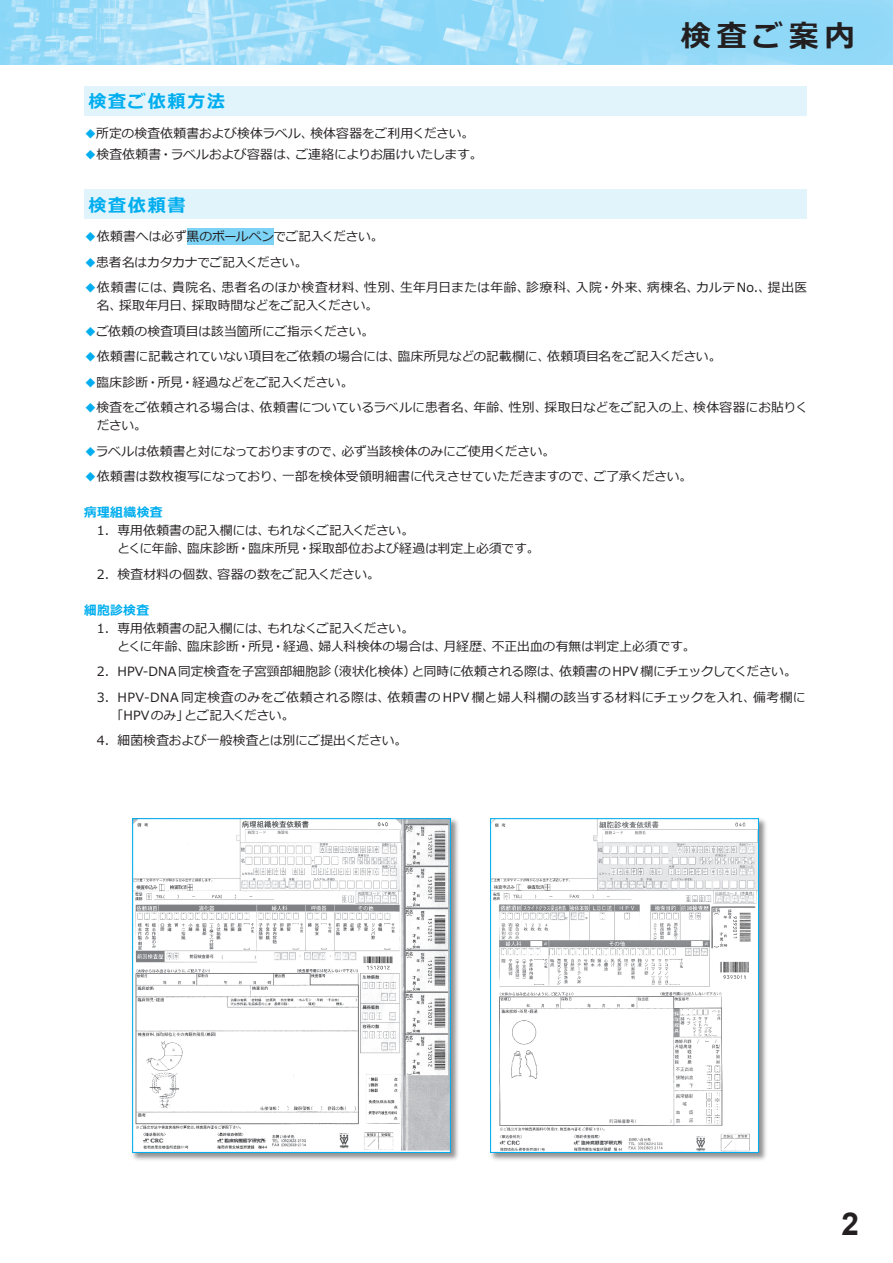
<style>
.page{position:relative;width:893px;height:1263px;background:#fff}
.page>*{position:absolute;margin:0;border:0;box-sizing:border-box;transform-origin:0 0}
.t1{font:700 31.5px "Arial";color:#231f20}
.t2{font:700 30px "Meiryo";letter-spacing:.2em;color:#231f20}
.t3{font:700 18px "Meiryo";letter-spacing:.1em;color:#00aeef}
.t4{font:12.75px/18px "Meiryo";color:#231f20}
.t5{font:12.75px/18px "Meiryo";letter-spacing:.03em;color:#231f20}
.t6{font:700 12.75px "Meiryo";letter-spacing:.025em;color:#00aeef}
.s1{color:#00aeef}
</style>
<div class="page">
<img style="left:0;top:0;width:893px;height:65px">
<div style="left:84px;top:86px;width:723px;height:30px;background:#e1f4fc"></div>
<div style="left:84px;top:190px;width:723px;height:29px;background:#e1f4fc"></div>
<div style="left:187px;top:228px;width:87px;height:17px;background:#7cd3f6"></div>
<img style="left:491px;top:818px;width:275px;height:342px">
<img style="left:492px;top:820px;width:265px;height:331px">
<div style="left:490px;top:818px;width:269px;height:335px;border:1px solid #00aeef"></div>
<img style="left:132px;top:819px;width:326px;height:341px">
<img style="left:134px;top:820px;width:315px;height:331px">
<div style="left:132px;top:818px;width:319px;height:335px;border:1px solid #00aeef"></div>
<h3 class="t3" style="left:88px;top:89px;width:138px">検査ご依頼方法</h3>
<p class="t4" style="left:84px;top:125px;width:392px"><span class="s1">◆</span>所定の検査依頼書および検体ラベル、検体容器をご利用ください。</p>
<p class="t4" style="left:84px;top:146px;width:400px"><span class="s1">◆</span>検査依頼書・ラベルおよび容器は、ご連絡によりお届けいたします。</p>
<h3 class="t3" style="left:88px;top:192px;width:99px">検査依頼書</h3>
<h2 class="t2" style="left:681px;top:15px;width:175px">検査ご案内</h2>
<p class="t4" style="left:84px;top:228px;width:301px"><span class="s1">◆</span>依頼書へは必ず黒のボールペンでご記入ください。</p>
<p class="t4" style="left:84px;top:254px;width:225px"><span class="s1">◆</span>患者名はカタカナでご記入ください。</p>
<p class="t5" style="left:97px;top:279px;width:712px;text-indent:-13px"><span class="s1">◆</span>依頼書には、貴院名、患者名のほか検査材料、性別、生年月日または年齢、診療科、入院・外来、病棟名、カルテNo.、提出医名、採取年月日、採取時間などをご記入ください。</p>
<p class="t4" style="left:84px;top:323px;width:292px"><span class="s1">◆</span>ご依頼の検査項目は該当箇所にご指示ください。</p>
<p class="t4" style="left:84px;top:348px;width:639px"><span class="s1">◆</span>依頼書に記載されていない項目をご依頼の場合には、臨床所見などの記載欄に、依頼項目名をご記入ください。</p>
<p class="t4" style="left:84px;top:374px;width:271px"><span class="s1">◆</span>臨床診断・所見・経過などをご記入ください。</p>
<p class="t4" style="left:97px;top:399px;width:712px;text-indent:-13px"><span class="s1">◆</span>検査をご依頼される場合は、依頼書についているラベルに患者名、年齢、性別、採取日などをご記入の上、検体容器にお貼りください。</p>
<p class="t4" style="left:84px;top:443px;width:473px"><span class="s1">◆</span>ラベルは依頼書と対になっておりますので、必ず当該検体のみにご使用ください。</p>
<p class="t4" style="left:84px;top:468px;width:610px"><span class="s1">◆</span>依頼書は数枚複写になっており、一部を検体受領明細書に代えさせていただきますので、ご了承ください。</p>
<p class="t6" style="left:84px;top:504px;width:80px">病理組織検査</p>
<p class="t4" style="left:117px;top:522px;width:424px;text-indent:-20px">1．専用依頼書の記入欄には、もれなくご記入ください。<br>とくに年齢、臨床診断・臨床所見・採取部位および経過は判定上必須です。</p>
<p class="t4" style="left:97px;top:566px;width:285px">2．検査材料の個数、容器の数をご記入ください。</p>
<p class="t6" style="left:84px;top:601px;width:67px">細胞診検査</p>
<p class="t4" style="left:117px;top:620px;width:580px;text-indent:-20px">1．専用依頼書の記入欄には、もれなくご記入ください。<br>とくに年齢、臨床診断・所見・経過、婦人科検体の場合は、月経歴、不正出血の有無は判定上必須です。</p>
<p class="t4" style="left:97px;top:659px;width:710px;line-height:25.5px">2．HPV-DNA同定検査を子宮頸部細胞診（液状化検体）と同時に依頼される際は、依頼書の HPV欄にチェックしてください。<br>3．HPV-DNA 同定検査のみをご依頼される際は、依頼書の HPV 欄と婦人科欄の該当する材料にチェックを入れ、備考欄に</p>
<p class="t4" style="left:97px;top:703px;width:312px;line-height:25.5px;text-indent:14px">「HPVのみ」とご記入ください。<br>4．細菌検査および一般検査とは別にご提出ください。</p>
<h1 class="t1" style="left:841px;top:1201px;width:19px">2</h1>
</div>
